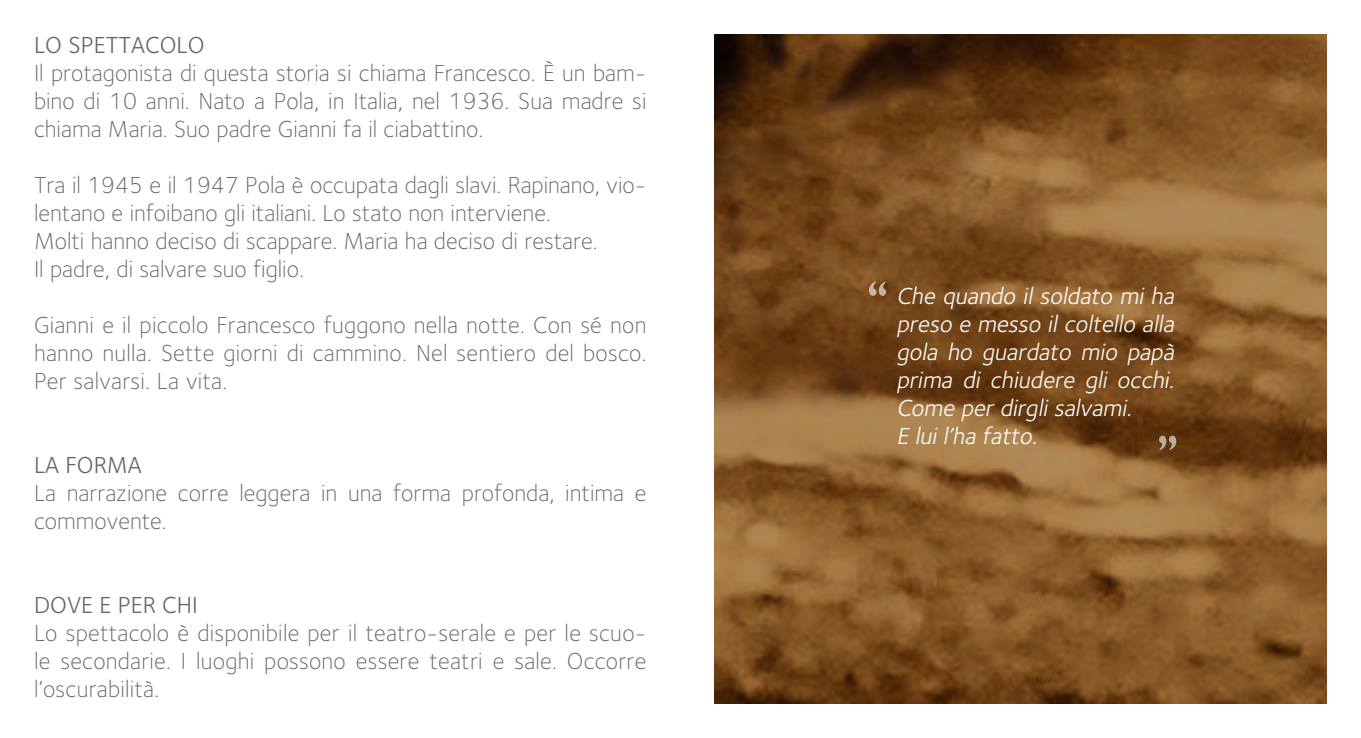
<style>
.page{position:relative;width:1361px;height:738px;background:#fff}
.page>*{position:absolute;margin:0;border:0;box-sizing:border-box;transform-origin:0 0}
.t1{font:58px "Gill Sans";color:#fff}
.t2{font:300 24px/28px "Foundry Sterling";color:#646567;text-align:justify}
.t3{font:italic 24px/28px "Foundry Sterling";color:#fff}
.t4{font:24px "Foundry Sterling";color:#646567}
</style>
<div class="page">
<img style="left:714px;top:34px;width:613px;height:669px">
<p class="t4" style="left:34px;top:27px;width:172px">LO SPETTACOLO</p>
<p class="t2" style="left:34px;top:58px;width:614px">Il protagonista di questa storia si chiama Francesco. È un bam&shy;bino di 10 anni. Nato a Pola, in Italia, nel 1936. Sua madre si chiama Maria. Suo padre Gianni fa il ciabattino.</p>
<p class="t2" style="left:34px;top:170px;width:614px;text-align:left">Tra il 1945 e il 1947 Pola è occupata dagli slavi. Rapinano, vio&shy;lentano e infoibano gli italiani. Lo stato non interviene.<br>Molti hanno deciso di scappare. Maria ha deciso di restare.<br>Il padre, di salvare suo figlio.</p>
<p class="t2" style="left:34px;top:310px;width:614px">Gianni e il piccolo Francesco fuggono nella notte. Con sé non hanno nulla. Sette giorni di cammino. Nel sentiero del bosco.<br>Per salvarsi. La vita.</p>
<p class="t4" style="left:34px;top:448px;width:109px">LA FORMA</p>
<p class="t2" style="left:34px;top:478px;width:614px">La narrazione corre leggera in una forma profonda, intima e commovente.</p>
<p class="t4" style="left:34px;top:588px;width:165px">DOVE E PER CHI</p>
<p class="t2" style="left:34px;top:618px;width:614px">Lo spettacolo è disponibile per il teatro-serale e per le scuo&shy;le secondarie. I luoghi possono essere teatri e sale. Occorre l’oscurabilità.</p>
<h1 class="t1" style="left:888px;top:342px;width:24px;rotate:-180deg">,,</h1>
<p class="t3" style="left:896px;top:281px;width:285px">Che quando il soldato mi ha preso e messo ilcoltello alla gola ho guardato mio papà prima di chiudere gli occhi.<br>Come perdirglisalvami.<br>E luil’ha fatto.</p>
<h1 class="t1" style="left:1157px;top:389px;width:24px">,,</h1>
</div>
